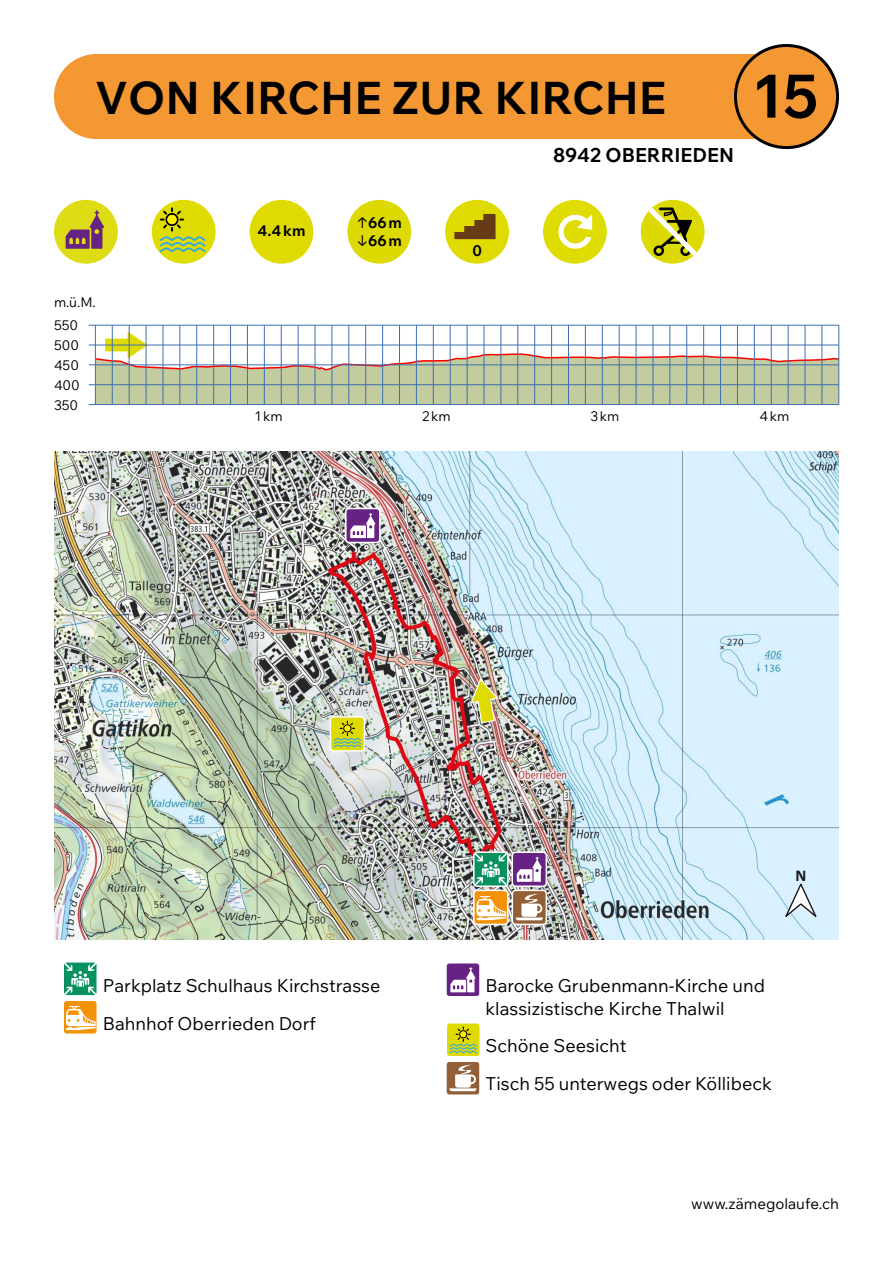
<style>
.page{position:relative;width:893px;height:1263px;background:#fff}
.page>*{position:absolute;margin:0;border:0;box-sizing:border-box;transform-origin:0 0}
.t1{font:60px "Wix Madefor Text";color:#000}
.t2{font:45px "Wix Madefor Text";color:#000}
.t3{font:19.5px "Wix Madefor Text";color:#000}
.t4{font:18px/37.5px "Wix Madefor Text";color:#000}
.t5{font:700 16.65px "Calibri";color:#1a171b}
.t6{font:15px/18px "Wix Madefor Text";color:#000}
.t7{font:13.5px "Wix Madefor Text";color:#000}
</style>
<div class="page">
<img style="left:54px;top:451px;width:785px;height:488px">
<div style="left:250px;top:200px;width:63px;height:64px;background:#dfdb00;border-radius:50%"></div>
<div style="left:445px;top:200px;width:64px;height:64px;background:#dfdb00;border-radius:50%"></div>
<svg style="left:454px;top:214px;width:42px;height:25px"></svg>
<div style="left:347px;top:200px;width:64px;height:64px;background:#ddda03;border-radius:50%"></div>
<div style="left:54px;top:54px;width:782px;height:85px;background:#f49833;border-radius:43px"></div>
<div style="left:735px;top:45px;width:102px;height:103px;background:#f49833;border-radius:50%"></div>
<div style="left:734px;top:44px;width:105px;height:105px;border:3px solid #000;border-radius:50%"></div>
<svg style="left:782px;top:881px;width:36px;height:40px"></svg>
<svg style="left:469px;top:677px;width:30px;height:47px"></svg>
<div style="left:63px;top:961px;width:35px;height:35px;border:2px solid #fff;border-radius:3px"></div>
<svg style="left:64px;top:963px;width:32px;height:32px"></svg>
<div style="left:473px;top:851px;width:36px;height:36px;border:2px solid #fff;border-radius:3px"></div>
<svg style="left:475px;top:853px;width:32px;height:32px"></svg>
<svg style="left:446px;top:1061px;width:34px;height:34px"></svg>
<div style="left:445px;top:1060px;width:36px;height:36px;border:2px solid #fff;border-radius:3px"></div>
<svg style="left:449px;top:1064px;width:28px;height:27px"></svg>
<svg style="left:512px;top:890px;width:34px;height:34px"></svg>
<div style="left:512px;top:890px;width:35px;height:35px;border:2px solid #fff;border-radius:3px"></div>
<svg style="left:516px;top:893px;width:27px;height:27px"></svg>
<div style="left:543px;top:200px;width:64px;height:64px;background:#dedc00;border-radius:50%"></div>
<svg style="left:558px;top:214px;width:34px;height:35px"></svg>
<svg style="left:94px;top:328px;width:745px;height:76px"></svg>
<hr style="left:89px;top:404px;width:750px;height:1px;background:#3e6fb1">
<hr style="left:95px;top:325px;width:1px;height:79px;background:#3e6fb1">
<hr style="left:89px;top:325px;width:750px;height:1px;background:#3e6fb1">
<hr style="left:89px;top:345px;width:750px;height:1px;background:#3e6fb1">
<hr style="left:89px;top:365px;width:750px;height:1px;background:#3e6fb1">
<hr style="left:89px;top:384px;width:750px;height:1px;background:#3e6fb1">
<hr style="left:839px;top:325px;width:1px;height:79px;background:#3e6fb1">
<hr style="left:822px;top:325px;width:1px;height:79px;background:#3e6fb1">
<hr style="left:805px;top:325px;width:1px;height:79px;background:#3e6fb1">
<hr style="left:788px;top:325px;width:1px;height:79px;background:#3e6fb1">
<hr style="left:771px;top:325px;width:1px;height:79px;background:#3e6fb1">
<hr style="left:754px;top:325px;width:1px;height:79px;background:#3e6fb1">
<hr style="left:112px;top:325px;width:1px;height:79px;background:#3e6fb1">
<hr style="left:281px;top:325px;width:1px;height:79px;background:#3e6fb1">
<hr style="left:568px;top:325px;width:1px;height:79px;background:#3e6fb1">
<hr style="left:551px;top:325px;width:1px;height:79px;background:#3e6fb1">
<hr style="left:534px;top:325px;width:1px;height:79px;background:#3e6fb1">
<hr style="left:517px;top:325px;width:1px;height:79px;background:#3e6fb1">
<hr style="left:501px;top:325px;width:1px;height:79px;background:#3e6fb1">
<hr style="left:484px;top:325px;width:1px;height:79px;background:#3e6fb1">
<hr style="left:467px;top:325px;width:1px;height:79px;background:#3e6fb1">
<hr style="left:450px;top:325px;width:1px;height:79px;background:#3e6fb1">
<hr style="left:129px;top:325px;width:1px;height:79px;background:#3e6fb1">
<hr style="left:298px;top:325px;width:1px;height:79px;background:#3e6fb1">
<hr style="left:737px;top:325px;width:1px;height:79px;background:#3e6fb1">
<hr style="left:720px;top:325px;width:1px;height:79px;background:#3e6fb1">
<hr style="left:670px;top:325px;width:1px;height:79px;background:#3e6fb1">
<hr style="left:653px;top:325px;width:1px;height:79px;background:#3e6fb1">
<hr style="left:636px;top:325px;width:1px;height:79px;background:#3e6fb1">
<hr style="left:619px;top:325px;width:1px;height:79px;background:#3e6fb1">
<hr style="left:703px;top:325px;width:1px;height:79px;background:#3e6fb1">
<hr style="left:686px;top:325px;width:1px;height:79px;background:#3e6fb1">
<hr style="left:602px;top:325px;width:1px;height:79px;background:#3e6fb1">
<hr style="left:585px;top:325px;width:1px;height:79px;background:#3e6fb1">
<hr style="left:146px;top:325px;width:1px;height:79px;background:#3e6fb1">
<hr style="left:315px;top:325px;width:1px;height:79px;background:#3e6fb1">
<hr style="left:180px;top:325px;width:1px;height:79px;background:#3e6fb1">
<hr style="left:349px;top:325px;width:1px;height:79px;background:#3e6fb1">
<hr style="left:196px;top:325px;width:1px;height:79px;background:#3e6fb1">
<hr style="left:365px;top:325px;width:1px;height:79px;background:#3e6fb1">
<hr style="left:213px;top:325px;width:1px;height:79px;background:#3e6fb1">
<hr style="left:382px;top:325px;width:1px;height:79px;background:#3e6fb1">
<hr style="left:230px;top:325px;width:1px;height:79px;background:#3e6fb1">
<hr style="left:399px;top:325px;width:1px;height:79px;background:#3e6fb1">
<hr style="left:247px;top:325px;width:1px;height:79px;background:#3e6fb1">
<hr style="left:416px;top:325px;width:1px;height:79px;background:#3e6fb1">
<hr style="left:264px;top:325px;width:1px;height:79px;background:#3e6fb1">
<hr style="left:433px;top:325px;width:1px;height:79px;background:#3e6fb1">
<hr style="left:163px;top:325px;width:1px;height:79px;background:#3e6fb1">
<hr style="left:332px;top:325px;width:1px;height:79px;background:#3e6fb1">
<div style="left:641px;top:200px;width:64px;height:64px;background:#ddda03;border-radius:50%"></div>
<svg style="left:648px;top:207px;width:49px;height:49px"></svg>
<div style="left:152px;top:200px;width:64px;height:64px;background:#dedc00;border-radius:50%"></div>
<svg style="left:160px;top:207px;width:46px;height:45px"></svg>
<div style="left:167px;top:215px;width:10px;height:9px;background:#ffed00;border-radius:50%"></div>
<div style="left:446px;top:1023px;width:34px;height:34px;background:#dfdb00;border-radius:3px"></div>
<div style="left:445px;top:1022px;width:36px;height:35px;border:2px solid #fff;border-radius:3px"></div>
<svg style="left:449px;top:1026px;width:28px;height:27px"></svg>
<div style="left:330px;top:717px;width:34px;height:34px;background:#dfdb00;border-radius:3px"></div>
<div style="left:330px;top:716px;width:35px;height:36px;border:2px solid #fff;border-radius:3px"></div>
<svg style="left:334px;top:721px;width:27px;height:26px"></svg>
<div style="left:54px;top:200px;width:64px;height:64px;background:#dddc15;border-radius:50%"></div>
<svg style="left:66px;top:210px;width:38px;height:39px"></svg>
<div style="left:446px;top:963px;width:34px;height:34px;background:#662383;border-radius:3px"></div>
<div style="left:445px;top:962px;width:36px;height:35px;border:2px solid #fff;border-radius:3px"></div>
<svg style="left:450px;top:967px;width:26px;height:25px"></svg>
<div style="left:512px;top:852px;width:34px;height:34px;background:#662383;border-radius:3px"></div>
<div style="left:512px;top:851px;width:35px;height:36px;border:2px solid #fff;border-radius:3px"></div>
<svg style="left:517px;top:857px;width:25px;height:25px"></svg>
<div style="left:346px;top:508px;width:34px;height:34px;background:#662383;border-radius:3px"></div>
<div style="left:345px;top:508px;width:36px;height:35px;border:2px solid #fff;border-radius:3px"></div>
<svg style="left:350px;top:513px;width:25px;height:25px"></svg>
<div style="left:63px;top:1000px;width:34px;height:34px;background:#f39207;border-radius:3px"></div>
<div style="left:63px;top:999px;width:35px;height:36px;border:2px solid #fff;border-radius:3px"></div>
<svg style="left:66px;top:1006px;width:30px;height:24px"></svg>
<div style="left:474px;top:890px;width:34px;height:34px;background:#f39207;border-radius:3px"></div>
<div style="left:473px;top:890px;width:36px;height:35px;border:2px solid #fff;border-radius:3px"></div>
<svg style="left:476px;top:896px;width:31px;height:24px"></svg>
<h2 class="t2" style="left:95px;top:64px;width:572px">VON KIRCHE ZUR KIRCHE</h2>
<h1 class="t1" style="left:752px;top:51px;width:68px">15</h1>
<p class="t3" style="left:553px;top:140px;width:182px">8942 OBERRIEDEN</p>
<p class="t7" style="left:54px;top:292px;width:43px">m.ü.M.</p>
<p class="t7" style="left:54px;top:315px;width:26px">550</p>
<p class="t7" style="left:54px;top:335px;width:27px">500</p>
<p class="t7" style="left:54px;top:355px;width:27px">450</p>
<p class="t7" style="left:54px;top:375px;width:27px">400</p>
<p class="t7" style="left:54px;top:395px;width:26px">350</p>
<p class="t6" style="left:257px;top:221px;width:50px">4.4km</p>
<p class="t6" style="left:357px;top:213px;width:47px">↑66 m ↓66 m</p>
<p class="t6" style="left:472px;top:241px;width:11px">0</p>
<p class="t7" style="left:255px;top:406px;width:29px">1km</p>
<p class="t7" style="left:422px;top:406px;width:30px">2km</p>
<p class="t7" style="left:590px;top:406px;width:30px">3km</p>
<p class="t7" style="left:759px;top:406px;width:31px">4km</p>
<p class="t5" style="left:795px;top:863px;width:12px">N</p>
<p class="t4" style="left:103px;top:966px;width:279px">Parkplatz Schulhaus Kirchstrasse<br>Bahnhof Oberrieden Dorf</p>
<p class="t4" style="left:486px;top:973px;width:281px;line-height:22.5px">Barocke Grubenmann-Kirche und klassizistische Kirche Thalwil</p>
<p class="t4" style="left:486px;top:1026px;width:288px">Schöne Seesicht<br>Tisch 55 unterwegs oder Köllibeck</p>
<p class="t6" style="left:691px;top:1194px;width:149px">www.zämegolaufe.ch</p>
</div>
